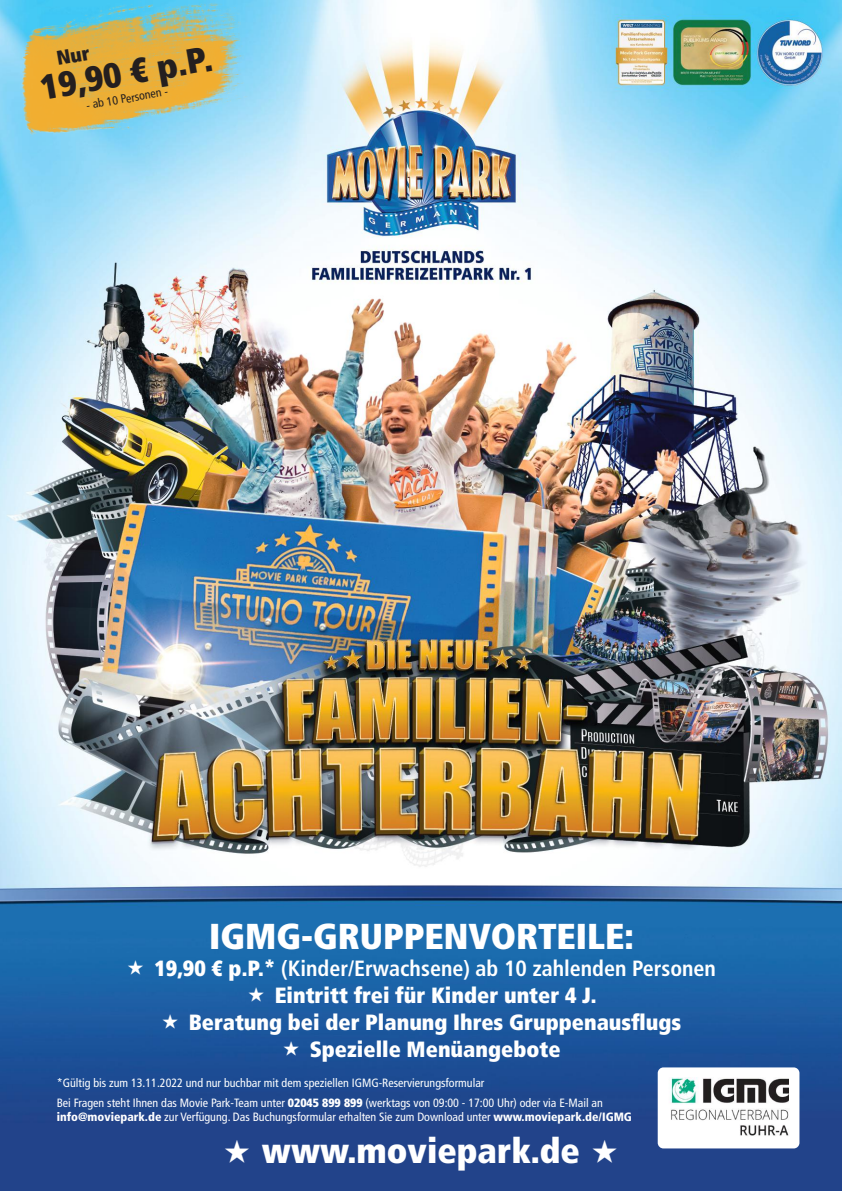
<style>
.page{position:relative;width:842px;height:1191px;background:#fff}
.page>*{position:absolute;margin:0;border:0;box-sizing:border-box;transform-origin:0 0}
.t1{font:900 condensed 36px "Frutiger LT Com";color:#fff}
.t2{font:900 condensed 35px "Frutiger LT Com";color:#fff}
.t3{font:900 condensed 34.9px "Frutiger LT Com";color:#241f1f}
.t4{font:900 condensed 22px/27px "Frutiger LT Com";color:#fff;text-align:center}
.t5{font:condensed 12px/20.1px "Frutiger LT Com";color:#fff}
.t6{font:condensed 12px "Frutiger LT Com";color:#241f1f}
.s1{font-weight:700}
.s2{font-weight:900}
</style>
<div class="page">
<img style="left:0;top:0;width:842px;height:1191px">
<img style="left:14px;top:0;width:236px;height:143px">
<div style="left:658px;top:1067px;width:141px;height:81px;background:#fff;border-radius:6px"></div>
<img style="left:671px;top:1109px;width:118px;height:27px">
<img style="left:670px;top:1077px;width:118px;height:27px">
<svg style="left:225px;top:1139px;width:24px;height:23px"></svg>
<svg style="left:593px;top:1139px;width:24px;height:23px"></svg>
<svg style="left:128px;top:959px;width:15px;height:15px"></svg>
<svg style="left:249px;top:986px;width:15px;height:15px"></svg>
<svg style="left:163px;top:1013px;width:15px;height:15px"></svg>
<svg style="left:284px;top:1040px;width:15px;height:15px"></svg>
<svg style="left:57px;top:49px;width:33px;height:16px"></svg>
<h3 class="t3" style="left:37px;top:67px;width:175px;rotate:-10deg">19,90 € p.P.</h3>
<p class="t6" style="left:85px;top:98px;width:84px;rotate:-10deg">- ab 10 Personen -</p>
<h1 class="t1" style="left:209px;top:914px;width:426px">IGMG-GRUPPENVORTEILE:</h1>
<h3 class="t4" style="left:154px;top:954px;width:563px">19,90 € p.P.* <span class="s1">(Kinder/Erwachsene) ab 10 zahlenden Personen </span>Eintritt frei für Kinder unter 4 J.<br>Beratung bei der Planung Ihres Gruppenausflugs Spezielle Menüangebote</h3>
<p class="t5" style="left:57px;top:1072px;width:548px">*Gültig bis zum 13.11.2022 und nur buchbar mit dem speziellen IGMG-Reservierungsformular<br>Bei Fragen steht Ihnen das Movie Park-Team unter <span class="s2">02045 899 899</span> (werktags von 09:00 - 17:00 Uhr) oder via E-Mail an</p>
<p class="t5" style="left:57px;top:1107px;width:577px"><span class="s2">info@moviepark.de</span> zur Verfügung. Das Buchungsformular erhalten Sie zum Download unter <span class="s2">www.moviepark.de/IGMG</span></p>
<h2 class="t2" style="left:262px;top:1129px;width:320px">www.moviepark.de</h2>
</div>
